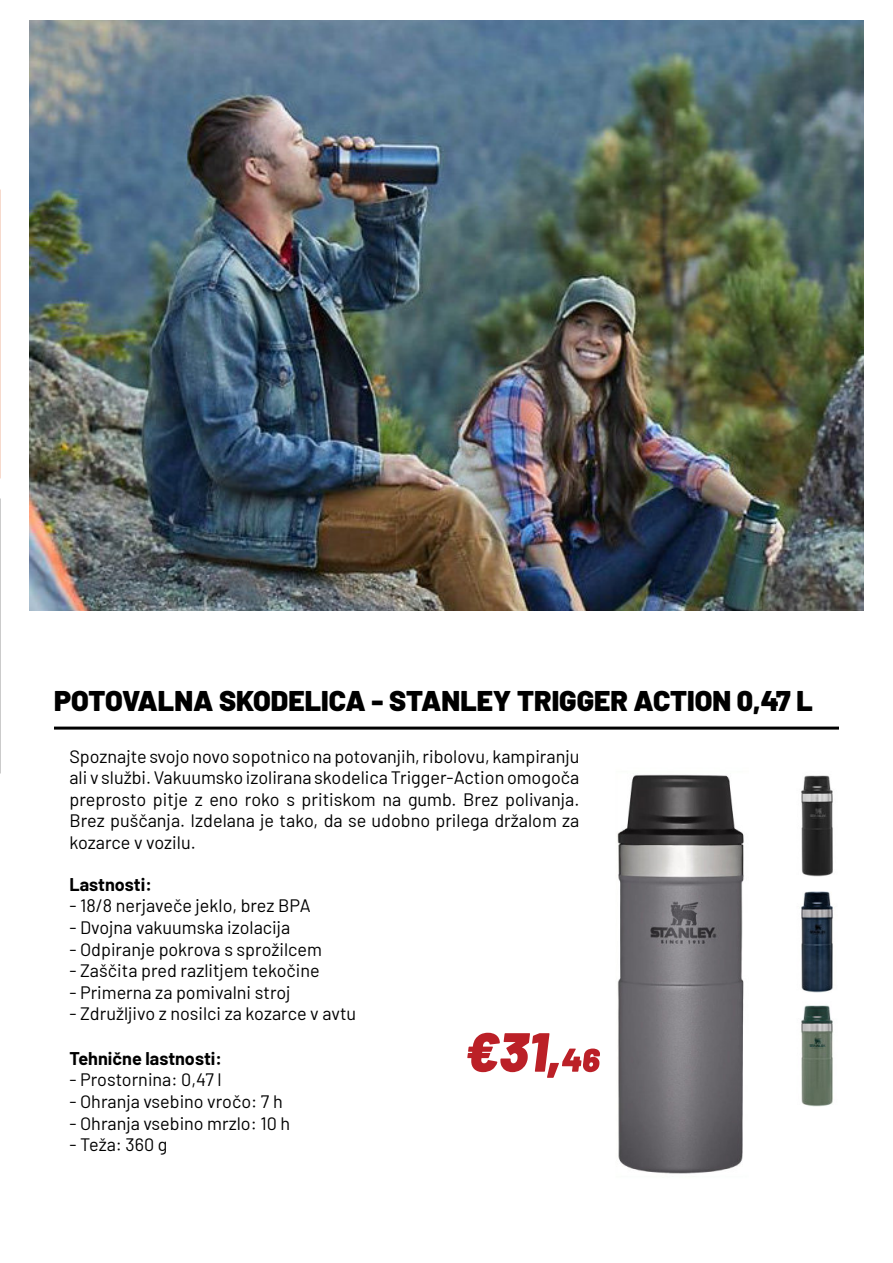
<style>
.page{position:relative;width:893px;height:1263px;background:#fff}
.page>*{position:absolute;margin:0;border:0;box-sizing:border-box;transform-origin:0 0}
.t1{font:italic 900 55.05px "Barlow";color:#bb2027}
.t2{font:900 28.5px "Barlow";color:#000}
.t3{font:18px/21.6px "Barlow";color:#000;text-align:justify}
.t4{font:700 18px "Barlow";color:#000}
</style>
<div class="page">
<img style="left:0;top:498px;width:1px;height:276px">
<img style="left:29px;top:21px;width:834px;height:590px">
<hr style="left:54px;top:727px;width:785px;height:3px;background:#000">
<img style="left:617px;top:774px;width:127px;height:400px">
<img style="left:801px;top:775px;width:32px;height:102px">
<img style="left:801px;top:891px;width:32px;height:102px">
<img style="left:801px;top:1005px;width:32px;height:102px">
<p class="t2" style="left:54px;top:679px;width:760px">POTOVALNA SKODELICA - STANLEY TRIGGER ACTION 0,47 L</p>
<p class="t3" style="left:69px;top:744px;width:512px">Spoznajte svojo novo sopotnico na potovanjih, ribolovu, kampiranju ali v službi. Vakuumsko izolirana skodelica Trigger-Action omogoča preprosto pitje z eno roko s pritiskom na gumb. Brez polivanja.<br>Brez puščanja. Izdelana je tako, da se udobno prilega držalom za kozarce v vozilu.</p>
<p class="t4" style="left:69px;top:871px;width:84px">Lastnosti:</p>
<p class="t3" style="left:69px;top:894px;width:243px">- 18/8 nerjaveče jeklo, brez BPA</p>
<p class="t3" style="left:69px;top:915px;width:223px">- Dvojna vakuumska izolacija</p>
<p class="t3" style="left:69px;top:937px;width:254px">- Odpiranje pokrova s sprožilcem</p>
<p class="t3" style="left:69px;top:958px;width:252px">- Zaščita pred razlitjem tekočine</p>
<p class="t3" style="left:69px;top:980px;width:223px">- Primerna za pomivalni stroj</p>
<p class="t3" style="left:69px;top:1002px;width:288px">- Združljivo z nosilci za kozarce v avtu</p>
<p class="t4" style="left:69px;top:1045px;width:154px">Tehnične lastnosti:</p>
<p class="t3" style="left:69px;top:1068px;width:154px">- Prostornina: 0,47 l</p>
<p class="t3" style="left:69px;top:1089px;width:215px">- Ohranja vsebino vročo: 7 h</p>
<p class="t3" style="left:69px;top:1111px;width:222px">- Ohranja vsebino mrzlo: 10 h</p>
<p class="t3" style="left:69px;top:1132px;width:100px">- Teža: 360 g</p>
<p class="t1" style="left:465px;top:1010px;width:137px">€31,46</p>
</div>
